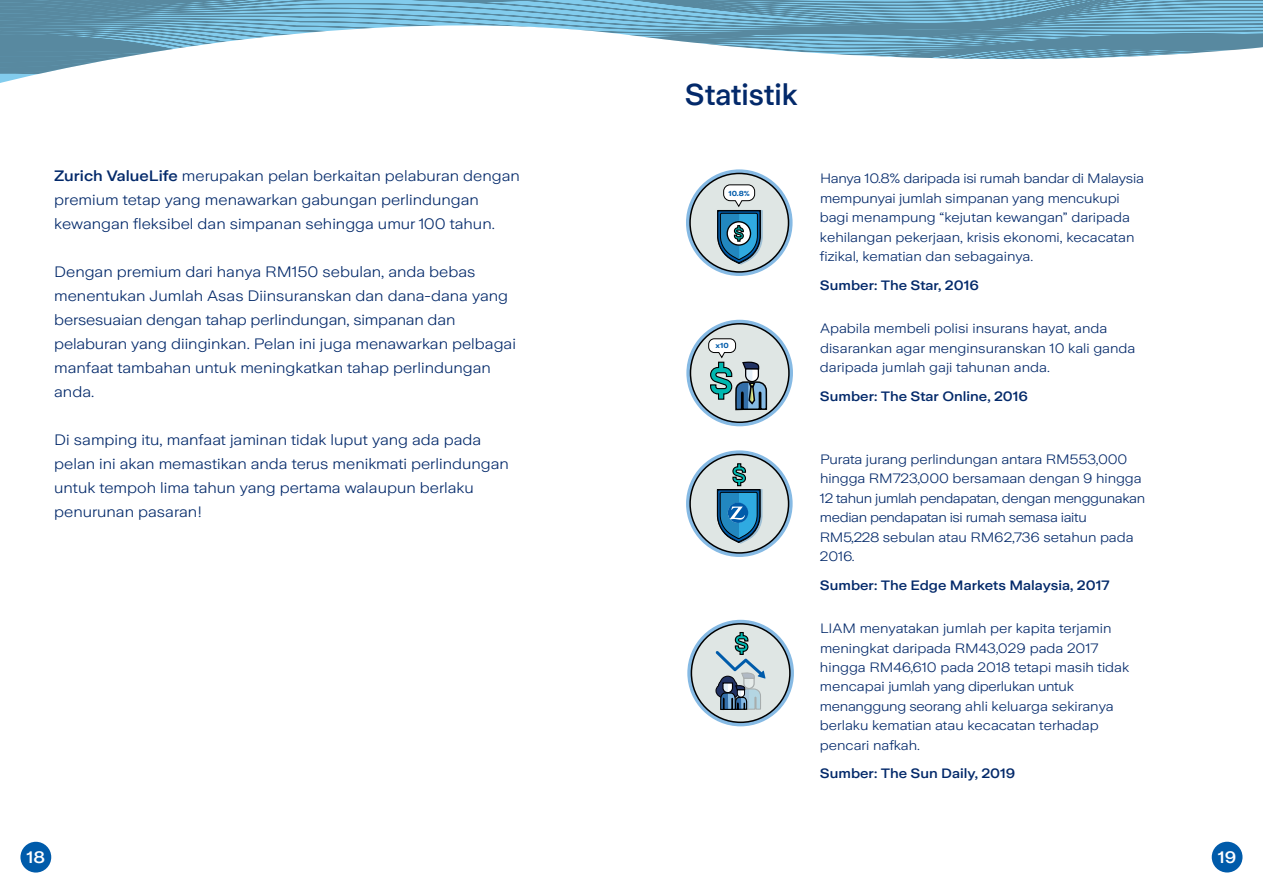
<style>
.page{position:relative;width:1263px;height:893px;background:#fff}
.page>*{position:absolute;margin:0;border:0;box-sizing:border-box;transform-origin:0 0}
.t1{font:500 30px "Zurich Sans";color:#03296a}
.t2{font:500 16.5px "Zurich Sans";color:#fff;scale:1.11 1}
.t3{font:300 15px/24px "Zurich Sans";color:#03296a;scale:1.11 1}
.t4{font:300 13.5px/19.5px "Zurich Sans";color:#03296a;scale:1.11 1}
.t5{font:500 13.5px "Zurich Sans";color:#03296a;scale:1.11 1}
.t6{font:700 7.2px "Zurich Sans";color:#005baa;scale:1.11 1}
.s1{font-weight:500}
</style>
<div class="page">
<div style="left:20px;top:842px;width:31px;height:30px;background:#005baa;border-radius:50%"></div>
<svg style="left:0;top:0;width:1263px;height:83px"></svg>
<div style="left:1212px;top:842px;width:30px;height:30px;background:#005baa;border-radius:50%"></div>
<svg style="left:686px;top:169px;width:106px;height:107px"></svg>
<svg style="left:686px;top:320px;width:107px;height:106px"></svg>
<svg style="left:686px;top:450px;width:107px;height:107px"></svg>
<svg style="left:687px;top:620px;width:107px;height:106px"></svg>
<p class="t3" style="left:54px;top:164px;width:421px"><span class="s1">Zurich ValueLife</span> merupakan pelan berkaitan pelaburan dengan premium tetap yang menawarkan gabungan perlindungan kewangan fleksibel dan simpanan sehingga umur 100 tahun.</p>
<p class="t3" style="left:54px;top:260px;width:417px">Dengan premium dari hanya RM150 sebulan, anda bebas menentukan Jumlah Asas Diinsuranskan dan dana-dana yang bersesuaian dengan tahap perlindungan, simpanan dan pelaburan yang diinginkan. Pelan ini juga menawarkan pelbagai manfaat tambahan untuk meningkatkan tahap perlindungan anda.</p>
<p class="t3" style="left:54px;top:428px;width:411px">Di samping itu, manfaat jaminan tidak luput yang ada pada pelan ini akan memastikan anda terus menikmati perlindungan untuk tempoh lima tahun yang pertama walaupun berlaku penurunan pasaran!</p>
<h1 class="t1" style="left:685px;top:78px;width:114px">Statistik</h1>
<p class="t6" style="left:728px;top:189px;width:21px">10.8%</p>
<p class="t6" style="left:715px;top:342px;width:13px">x10</p>
<p class="t4" style="left:820px;top:169px;width:293px">Hanya 10.8% daripada isi rumah bandar di Malaysia mempunyai jumlah simpanan yang mencukupi bagi menampung “kejutan kewangan” daripada kehilangan pekerjaan, krisis ekonomi, kecacatan fizikal, kematian dan sebagainya.</p>
<p class="t5" style="left:820px;top:278px;width:145px">Sumber: The Star, 2016</p>
<p class="t4" style="left:820px;top:319px;width:286px">Apabila membeli polisi insurans hayat, anda disarankan agar menginsuranskan 10 kali ganda daripada jumlah gaji tahunan anda.</p>
<p class="t5" style="left:820px;top:388px;width:189px">Sumber: The Star Online, 2016</p>
<p class="t4" style="left:820px;top:449px;width:295px">Purata jurang perlindungan antara RM553,000 hingga RM723,000 bersamaan dengan 9 hingga 12 tahun jumlah pendapatan, dengan menggunakan median pendapatan isi rumah semasa iaitu RM5,228 sebulan atau RM62,736 setahun pada 2016.</p>
<p class="t5" style="left:820px;top:577px;width:262px">Sumber: The Edge Markets Malaysia, 2017</p>
<p class="t4" style="left:820px;top:619px;width:280px">LIAM menyatakan jumlah per kapita terjamin meningkat daripada RM43,029 pada 2017 hingga RM46,610 pada 2018 tetapi masih tidak mencapai jumlah yang diperlukan untuk menanggung seorang ahli keluarga sekiranya berlaku kematian atau kecacatan terhadap pencari nafkah.</p>
<p class="t5" style="left:820px;top:766px;width:178px">Sumber: The Sun Daily, 2019</p>
<p class="t2" style="left:27px;top:848px;width:18px">18</p>
<p class="t2" style="left:1218px;top:848px;width:18px">19</p>
</div>
